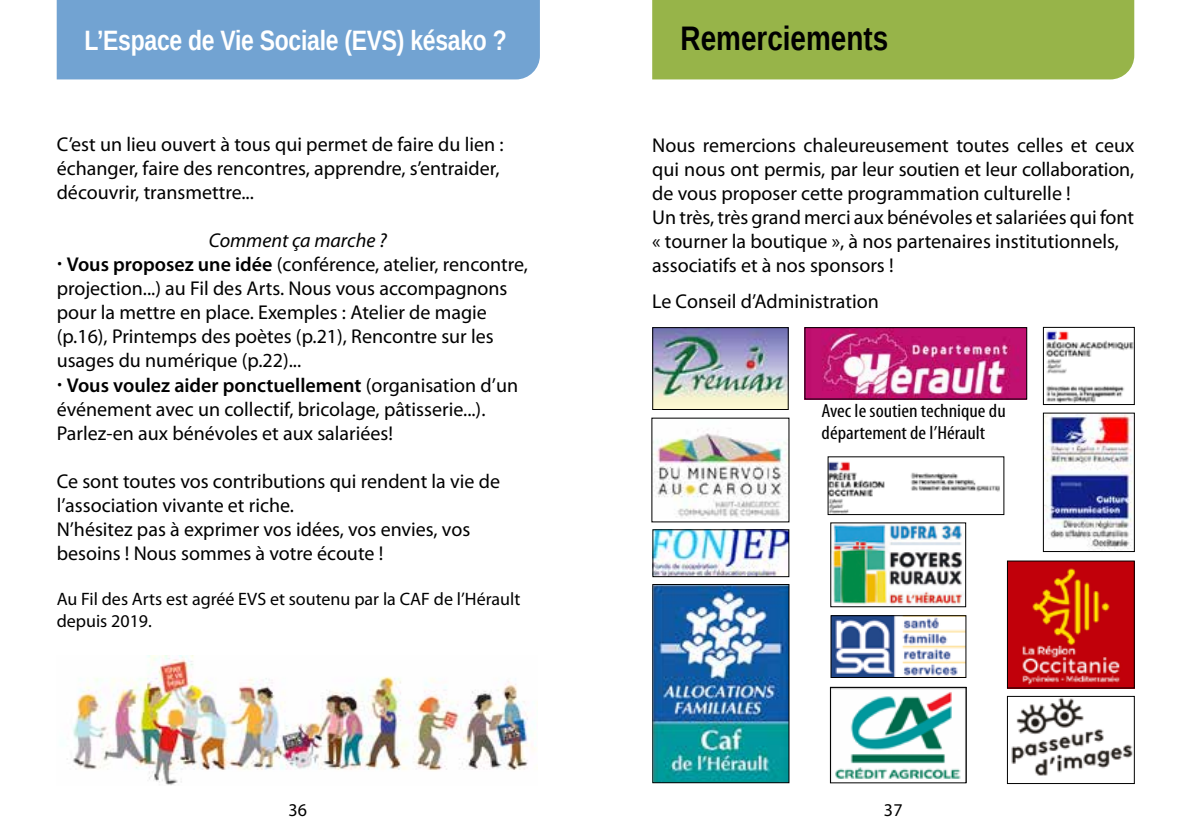
<style>
.page{position:relative;width:1191px;height:840px;background:#fff}
.page>*{position:absolute;margin:0;border:0;box-sizing:border-box;transform-origin:0 0}
.t1{font:700 34px "Liberation Sans Narrow";color:#000}
.t2{font:700 28px "Liberation Sans Narrow";letter-spacing:-.01em;color:#fff}
.t3{font:20px/24px "Myriad Pro";color:#000}
.t4{font:condensed 19px/22.8px "Myriad Pro";color:#000;scale:1.11 1}
.t5{font:18px/22px "Myriad Pro";color:#000}
.s1{font-style:italic}
.s2{font-size:28px}
.s3{font-weight:600}
</style>
<div class="page">
<img style="left:67px;top:655px;width:469px;height:129px">
<div style="left:57px;top:0;width:483px;height:79px;background:#72a3d2"></div>
<div style="left:652px;top:0;width:482px;height:79px;background:#97b449"></div>
<img style="left:654px;top:585px;width:133px;height:195px">
<img style="left:1009px;top:562px;width:123px;height:124px">
<img style="left:654px;top:329px;width:132px;height:79px">
<div style="left:652px;top:327px;width:136px;height:83px;border:1px solid #000"></div>
<img style="left:653px;top:429px;width:134px;height:89px">
<img style="left:832px;top:617px;width:132px;height:58px">
<div style="left:830px;top:615px;width:136px;height:62px;border:1px solid #000"></div>
<img style="left:832px;top:524px;width:131px;height:81px">
<img style="left:832px;top:688px;width:132px;height:91px">
<div style="left:830px;top:686px;width:136px;height:96px;border:1px solid #000"></div>
<img style="left:1045px;top:414px;width:87px;height:135px">
<div style="left:1043px;top:412px;width:91px;height:139px;border:1px solid #000"></div>
<img style="left:1011px;top:697px;width:121px;height:79px">
<div style="left:1007px;top:695px;width:127px;height:88px;border:1px solid #000"></div>
<img style="left:1046px;top:330px;width:86px;height:73px">
<div style="left:1043px;top:327px;width:91px;height:78px;border:1px solid #000"></div>
<img style="left:829px;top:461px;width:171px;height:51px">
<img style="left:806px;top:329px;width:219px;height:68px">
<div style="left:804px;top:327px;width:223px;height:72px;border:1px solid #000"></div>
<img style="left:654px;top:531px;width:133px;height:43px">
<h2 class="t2" style="left:85px;top:21px;width:423px">L’Espace de Vie Sociale (EVS) késako ?</h2>
<h1 class="t1" style="left:680px;top:15px;width:209px">Remerciements</h1>
<p class="t3" style="left:57px;top:132px;width:448px">C’est un lieu ouvert à tous qui permet de faire du lien : échanger, faire des rencontres, apprendre, s’entraider, découvrir, transmettre...</p>
<p class="t3" style="left:57px;top:228px;width:473px;text-indent:152px"><span class="s1">Comment ça marche ?<br></span><span class="s2">·</span> <span class="s3">Vous proposez une idée</span> (conférence, atelier, rencontre, projection...) au Fil des Arts. Nous vous accompagnons pour la mettre en place. Exemples : Atelier de magie (p.16), Printemps des poètes (p.21), Rencontre sur les usages du numérique (p.22)...<br><span class="s2">·</span> <span class="s3">Vous voulez aider ponctuellement</span> (organisation d’un événement avec un collectif, bricolage, pâtisserie...).<br>Parlez-en aux bénévoles et aux salariées!</p>
<p class="t3" style="left:57px;top:468px;width:445px">Ce sont toutes vos contributions qui rendent la vie de l’association vivante et riche.<br>N’hésitez pas à exprimer vos idées, vos envies, vos besoins ! Nous sommes à votre écoute !</p>
<p class="t5" style="left:57px;top:587px;width:465px">Au Fil des Arts est agréé EVS et soutenu par la CAF de l’Hérault depuis 2019.</p>
<p class="t3" style="left:652px;top:133px;width:483px">Nous remercions chaleureusement toutes celles et ceux qui nous ont permis, par leur soutien et leur collaboration, de vous proposer cette programmation culturelle !<br>Un très, très grand merci aux bénévoles et salariées qui font « tourner la boutique », à nos partenaires institutionnels, associatifs et à nos sponsors !</p>
<p class="t3" style="left:652px;top:289px;width:228px">Le Conseil d’Administration</p>
<p class="t4" style="left:821px;top:398px;width:167px">Avec le soutien technique du département de l’Hérault</p>
<p class="t5" style="left:288px;top:798px;width:20px">36</p>
<p class="t5" style="left:884px;top:798px;width:20px">37</p>
</div>
